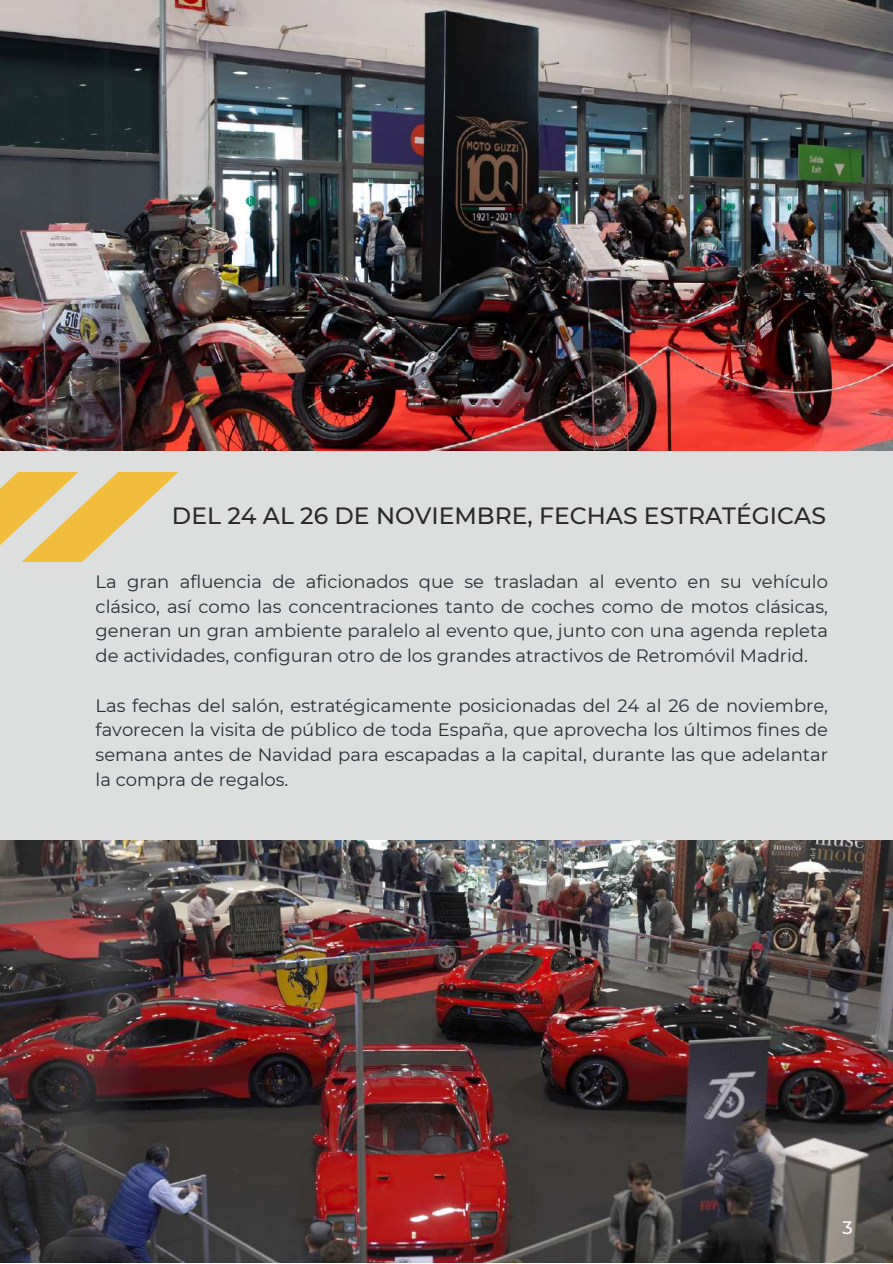
<style>
.page{position:relative;width:893px;height:1264px;background:#fff}
.page>*{position:absolute;margin:0;border:0;box-sizing:border-box;transform-origin:0 0}
.t1{font:500 23.4px "Montserrat";color:#2b2a29}
.t2{font:18px/24.8px "Montserrat";color:#292f34;text-align:justify}
.t3{font:500 18px "Montserrat";color:#fff}
</style>
<div class="page">
<div style="left:0;top:0;width:892px;height:1262px;background:#dddede"></div>
<img style="left:0;top:0;width:892px;height:451px">
<img style="left:0;top:840px;width:892px;height:422px">
<svg style="left:0;top:472px;width:178px;height:90px"></svg>
<p class="t1" style="left:172px;top:501px;width:655px">DEL 24 AL 26 DE NOVIEMBRE, FECHAS ESTRATÉGICAS</p>
<p class="t2" style="left:96px;top:569px;width:734px">La gran afluencia de aficionados que se trasladan al evento en su vehículo clásico, así como las concentraciones tanto de coches como de motos clásicas, generan un gran ambiente paralelo al evento que, junto con una agenda repleta de actividades, configuran otro de los grandes atractivos de Retromóvil Madrid.</p>
<p class="t2" style="left:96px;top:692px;width:734px">Las fechas del salón, estratégicamente posicionadas del 24 al 26 de noviembre, favorecen la visita de público de toda España, que aprovecha los últimos fines de semana antes de Navidad para escapadas a la capital, durante las que adelantar la compra de regalos.</p>
<p class="t3" style="left:842px;top:1216px;width:12px">3</p>
</div>
